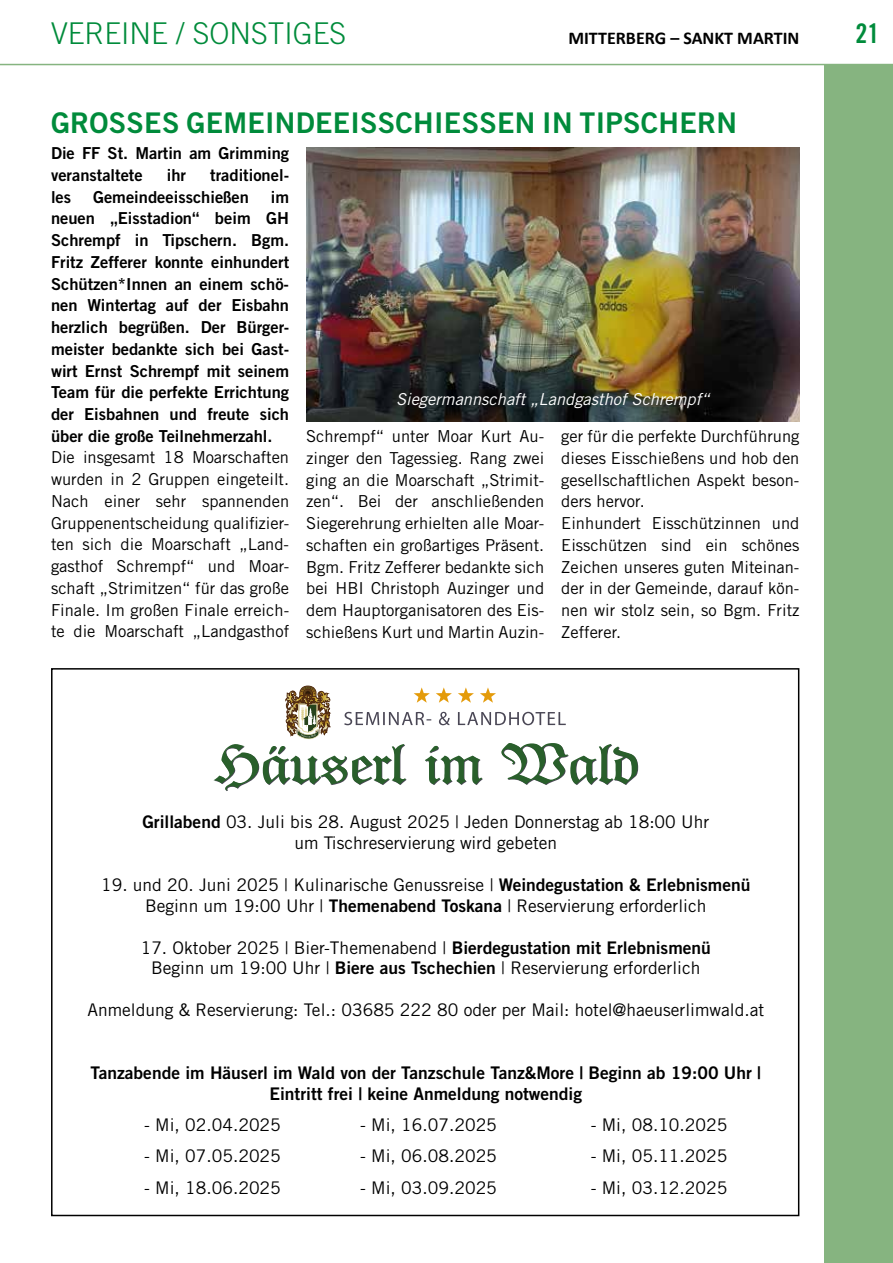
<style>
.page{position:relative;width:893px;height:1263px;background:#fff}
.page>*{position:absolute;margin:0;border:0;box-sizing:border-box;transform-origin:0 0}
.t1{font:300 30px "Trade Gothic LT Std";color:#008b3b}
.t2{font:28.5px "Trade Gothic LT Std Bd 2";letter-spacing:.01em;color:#008b3b}
.t3{font:27px "Trade Gothic LT Std Bd Cn 20";color:#008b3b}
.t4{font:700 18px "Calibri";color:#000}
.t5{font:17.4px/20.9px "Trade Gothic LT Std";color:#000;text-align:center}
.t6{font:17.4px/20.9px "Trade Gothic LT Std Bd 2";color:#000;text-align:center}
.t7{font:16.5px/21.8px "Trade Gothic LT Std";color:#000;text-align:justify}
.t8{font:16.5px/21.8px "Trade Gothic LT Std Bd 2";color:#000}
.t9{font:italic 16.5px "Trade Gothic LT Std";color:#fff}
.s1{font-family:"Trade Gothic LT Std Bd 2"}
</style>
<div class="page">
<div style="left:825px;top:64px;width:68px;height:1199px;background:#86b480"></div>
<hr style="left:0;top:64px;width:893px;height:1px;background:#86b480">
<img style="left:306px;top:147px;width:493px;height:275px">
<svg style="left:213px;top:686px;width:425px;height:105px"></svg>
<h1 class="t1" style="left:51px;top:15px;width:297px">VEREINE / SONSTIGES</h1>
<p class="t4" style="left:568px;top:26px;width:232px">MITTERBERG – SANKT MARTIN</p>
<h3 class="t3" style="left:855px;top:17px;width:25px">21</h3>
<h2 class="t2" style="left:51px;top:105px;width:687px">GROSSES GEMEINDEEISSCHIESSEN IN TIPSCHERN</h2>
<p class="t8" style="left:51px;top:142px;width:240px">Die FF St. Martin am Grimming veranstaltete</p>
<p class="t8" style="left:167px;top:164px;width:21px">ihr</p>
<p class="t8" style="left:210px;top:164px;width:80px">traditionel-</p>
<p class="t8" style="left:51px;top:185px;width:240px;text-align:justify;text-indent:220px">im neuen „Eisstadion“ beim GH Schrempf in Tipschern. Bgm.<br>Fritz Zefferer konnte einhundert Schützen*Innen an einem schö&shy;nen Wintertag auf der Eisbahn herzlich begrüßen. Der Bürger&shy;meister bedankte sich bei Gast&shy;wirt Ernst Schrempf mit seinem Team für die perfekte Errichtung der Eisbahnen und freute sich über die große Teilnehmerzahl.</p>
<p class="t7" style="left:51px;top:446px;width:240px">Die insgesamt 18 Moarschaften wurden in 2 Gruppen eingeteilt.<br>Nach einer sehr spannenden Gruppenentscheidung qualifizier&shy;ten sich die Moarschaft „Land&shy;gasthof Schrempf“ und Moar&shy;schaft „Strimitzen“ für das große Finale. Im großen Finale erreich&shy;te die Moarschaft „Landgasthof</p>
<p class="t8" style="left:51px;top:185px;width:22px">les</p>
<p class="t8" style="left:93px;top:185px;width:157px">Gemeindeeisschießen</p>
<p class="t9" style="left:396px;top:389px;width:315px">Siegermannschaft „Landgasthof Schrempf“</p>
<p class="t7" style="left:306px;top:425px;width:240px">Schrempf“ unter Moar Kurt Au&shy;zinger den Tagessieg. Rang zwei ging an die Moarschaft „Strimit&shy;zen“. Bei der anschließenden Siegerehrung erhielten alle Moar&shy;schaften ein großartiges Präsent.<br>Bgm. Fritz Zefferer bedankte sich bei HBI Christoph Auzinger und dem Hauptorganisatoren des Eis&shy;schießens Kurt und Martin Auzin-</p>
<p class="t7" style="left:561px;top:425px;width:240px;text-align:left">ger für die perfekte Durchführung dieses Eisschießens und hob den gesellschaftlichen Aspekt beson&shy;ders hervor.<br>Einhundert Eisschützinnen und<br>Eisschützen sind ein schönes<br>Zeichen unseres guten Miteinan&shy;der in der Gemeinde, darauf kön&shy;nen wir stolz sein, so Bgm. Fritz<br>Zefferer.</p>
<p class="t5" style="left:142px;top:811px;width:568px"><span class="s1">Grillabend</span> 03. Juli bis 28. August 2025 | Jeden Donnerstag ab 18:00 Uhr um Tischreservierung wird gebeten</p>
<p class="t5" style="left:101px;top:874px;width:651px">19. und 20. Juni 2025 | Kulinarische Genussreise | <span class="s1">Weindegustation &amp; Erlebnismenü<br></span>Beginn um 19:00 Uhr | <span class="s1">Themenabend Toskana</span> | Reservierung erforderlich</p>
<p class="t5" style="left:141px;top:937px;width:572px">17. Oktober 2025 | Bier-Themenabend | <span class="s1">Bierdegustation mit Erlebnismenü<br></span>Beginn um 19:00 Uhr | <span class="s1">Biere aus Tschechien</span> | Reservierung erforderlich</p>
<p class="t5" style="left:87px;top:999px;width:678px">Anmeldung &amp; Reservierung: Tel.: 03685 222 80 oder per Mail: hotel@haeuserlimwald.at</p>
<p class="t6" style="left:90px;top:1062px;width:672px">Tanzabende im Häuserl im Wald von der Tanzschule Tanz&amp;More | Beginn ab 19:00 Uhr |<br>Eintritt frei | keine Anmeldung notwendig</p>
<p class="t5" style="left:144px;top:1114px;width:138px">- Mi, 02.04.2025</p>
<p class="t5" style="left:360px;top:1114px;width:138px">- Mi, 16.07.2025</p>
<p class="t5" style="left:591px;top:1114px;width:138px">- Mi, 08.10.2025</p>
<p class="t5" style="left:144px;top:1145px;width:138px">- Mi, 07.05.2025</p>
<p class="t5" style="left:360px;top:1145px;width:138px">- Mi, 06.08.2025</p>
<p class="t5" style="left:591px;top:1145px;width:138px">- Mi, 05.11.2025</p>
<p class="t5" style="left:144px;top:1177px;width:138px">- Mi, 18.06.2025</p>
<p class="t5" style="left:360px;top:1177px;width:138px">- Mi, 03.09.2025</p>
<p class="t5" style="left:591px;top:1177px;width:138px">- Mi, 03.12.2025</p>
</div>
